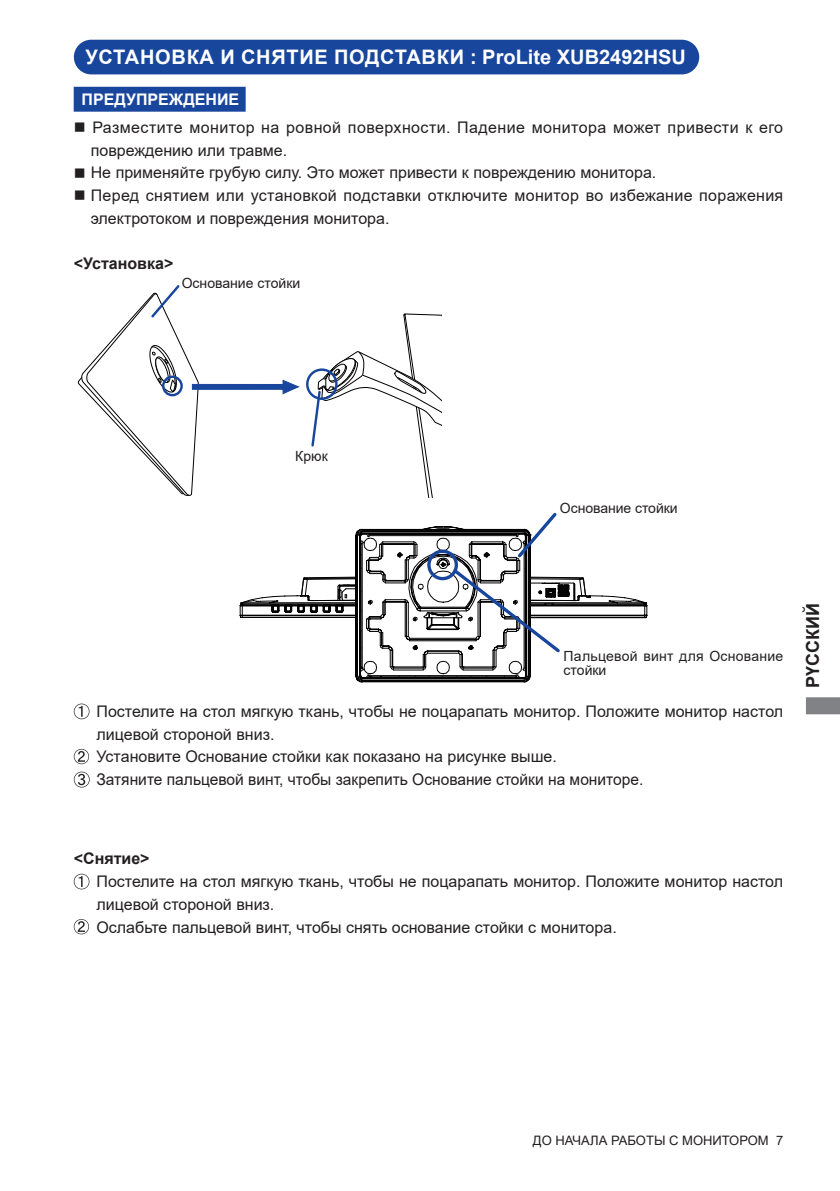
<style>
.page{position:relative;width:840px;height:1191px;background:#fff}
.page>*{position:absolute;margin:0;border:0;box-sizing:border-box;transform-origin:0 0}
.t1{font:700 20px "Arial";letter-spacing:.01em;color:#fff}
.t2{font:700 18px "Arial";color:#231f20}
.t3{font:16px/22.6px "Arial";color:#231f20}
.t4{font:16px/22.6px "Arial";letter-spacing:.02em;color:#231f20}
.t5{font:16px/22.6px "Arial";letter-spacing:.025em;color:#231f20}
.t6{font:700 16px "Arial";color:#231f20}
.t7{font:700 16px "Arial";color:#fff}
.t8{font:14px "Arial";color:#231f20}
.t9{font:14px/14.2px "Arial";letter-spacing:.02em;color:#231f20}
.t10{font:13px "Arial";color:#231f20}
</style>
<div class="page">
<svg style="left:806px;top:697px;width:33px;height:17px"></svg>
<div style="left:75px;top:41px;width:622px;height:32px;background:#18469d;border-radius:16px"></div>
<div style="left:74px;top:40px;width:624px;height:34px;border:2px solid #18469d;border-radius:16px"></div>
<div style="left:74px;top:87px;width:171px;height:25px;background:#18469d;border:2px solid #18469d"></div>
<svg style="left:74px;top:703px;width:15px;height:16px"></svg>
<svg style="left:74px;top:749px;width:15px;height:15px"></svg>
<svg style="left:74px;top:771px;width:15px;height:16px"></svg>
<svg style="left:74px;top:873px;width:15px;height:16px"></svg>
<svg style="left:74px;top:919px;width:15px;height:15px"></svg>
<svg style="left:240px;top:513px;width:407px;height:169px"></svg>
<div style="left:306px;top:368px;width:31px;height:32px;border:2px solid #18469d;border-radius:50%"></div>
<svg style="left:310px;top:313px;width:131px;height:185px"></svg>
<svg style="left:77px;top:285px;width:222px;height:211px"></svg>
<p class="t1" style="left:85px;top:43px;width:601px">УСТАНОВКА И СНЯТИЕ ПОДСТАВКИ : ProLite XUB2492HSU</p>
<p class="t7" style="left:82px;top:88px;width:159px">ПРЕДУПРЕЖДЕНИЕ</p>
<p class="t5" style="left:91px;top:116px;width:693px;text-indent:-17px">■ Разместите монитор на ровной поверхности. Падение монитора может привести к его повреждению или травме.</p>
<p class="t3" style="left:74px;top:161px;width:584px">■ Не применяйте грубую силу. Это может привести к повреждению монитора.</p>
<p class="t4" style="left:91px;top:184px;width:693px;text-indent:-17px">■ Перед снятием или установкой подставки отключите монитор во избежание поражения электротоком и повреждения монитора.</p>
<p class="t6" style="left:74px;top:252px;width:101px">&lt;Установка&gt;</p>
<p class="t8" style="left:182px;top:274px;width:120px">Основание стойки</p>
<p class="t8" style="left:295px;top:446px;width:34px">Крюк</p>
<p class="t8" style="left:559px;top:498px;width:119px">Основание стойки</p>
<p class="t9" style="left:563px;top:648px;width:221px">Пальцевой винт для Основание стойки</p>
<p class="t3" style="left:96px;top:700px;width:687px">Постелите на стол мягкую ткань, чтобы не поцарапать монитор. Положите монитор настол лицевой стороной вниз.<br>Установите Основание стойки как показано на рисунке выше.<br>Затяните пальцевой винт, чтобы закрепить Основание стойки на мониторе.</p>
<p class="t2" style="left:799px;top:688px;width:86px;rotate:-90deg">РҮССКИЙ</p>
<p class="t6" style="left:74px;top:847px;width:77px">&lt;Снятие&gt;</p>
<p class="t3" style="left:96px;top:870px;width:687px">Постелите на стол мягкую ткань, чтобы не поцарапать монитор. Положите монитор настол лицевой стороной вниз.<br>Ослабьте пальцевой винт, чтобы снять основание стойки с монитора.</p>
<p class="t10" style="left:532px;top:1131px;width:251px">ДО НАЧАЛА РАБОТЫ С МОНИТОРОМ 7</p>
</div>
